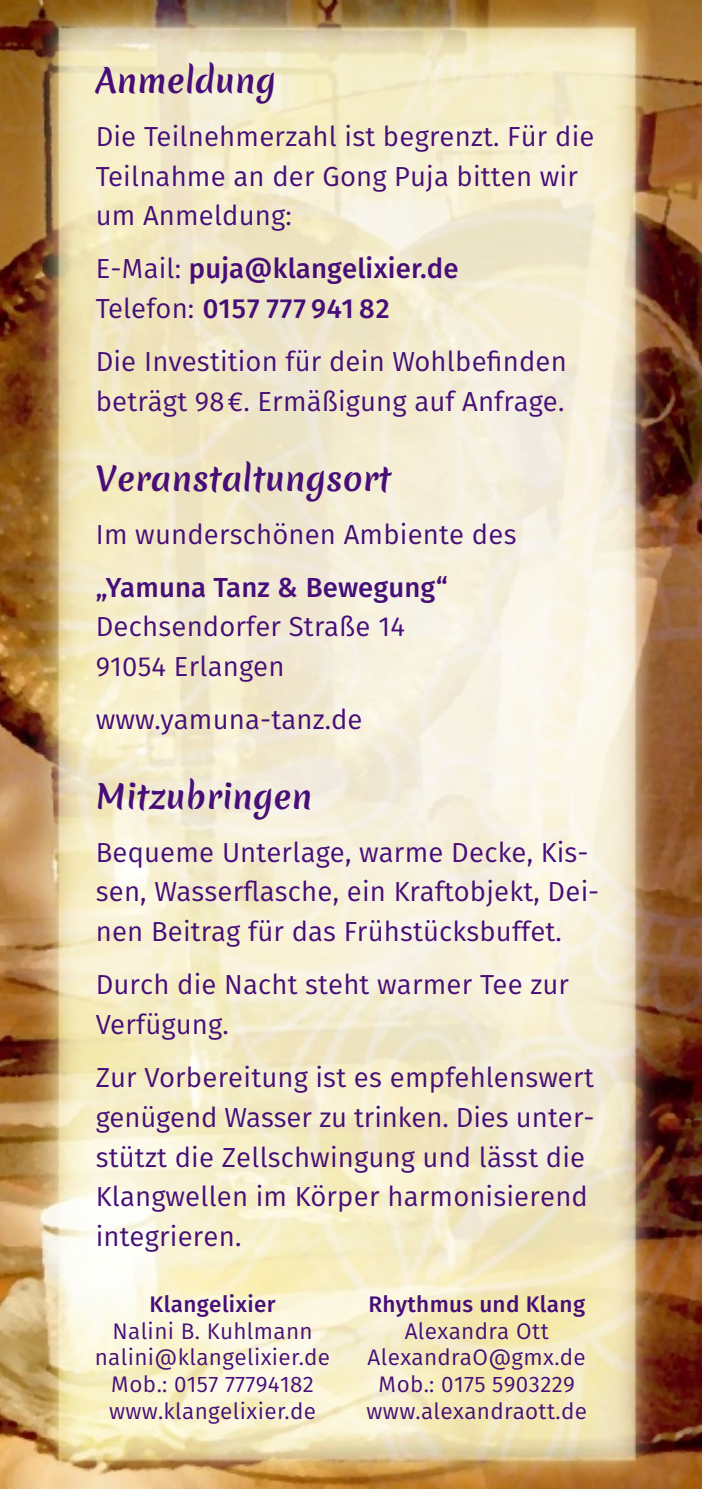
<style>
.page{position:relative;width:702px;height:1489px;background:#fff}
.page>*{position:absolute;margin:0;border:0;box-sizing:border-box;transform-origin:0 0}
.t1{font:700 32.5px "Merienda";letter-spacing:.005em;color:#470e78}
.t2{font:27.5px/39.8px "Fira Sans";letter-spacing:.005em;color:#470e78}
.t3{font:500 27.5px/39.8px "Fira Sans";letter-spacing:.005em;color:#470e78}
.t4{font:22.5px/26.5px "Fira Sans";letter-spacing:.015em;color:#470e78;text-align:center}
.t5{font:500 22.5px "Fira Sans";letter-spacing:.015em;color:#470e78}
.s1{font-weight:400}
</style>
<div class="page">
<img style="left:0;top:0;width:702px;height:1488px">
<p class="t1" style="left:96px;top:57px;width:181px">Anmeldung</p>
<p class="t2" style="left:96px;top:117px;width:500px">Die Teilnehmerzahl ist begrenzt. Für die<br>Teilnahme an der Gong Puja bitten wir um Anmeldung:</p>
<p class="t3" style="left:96px;top:249px;width:364px"><span class="s1">E-Mail:</span> puja@klangelixier.de<br><span class="s1">Telefon:</span> 0157 777 941 82</p>
<p class="t2" style="left:96px;top:342px;width:472px">Die Investition für dein Wohlbefinden beträgt 98€. Ermäßigung auf Anfrage.</p>
<p class="t1" style="left:96px;top:454px;width:296px">Veranstaltungsort</p>
<p class="t2" style="left:96px;top:514px;width:422px">Im wunderschönen Ambiente des</p>
<p class="t3" style="left:96px;top:567px;width:353px">„Yamuna Tanz &amp; Bewegung“</p>
<p class="t2" style="left:96px;top:607px;width:311px">Dechsendorfer Straße 14<br>91054 Erlangen</p>
<p class="t2" style="left:96px;top:700px;width:268px">www.yamuna-tanz.de</p>
<p class="t1" style="left:96px;top:772px;width:218px">Mitzubringen</p>
<p class="t2" style="left:96px;top:832px;width:505px">Bequeme Unterlage, warme Decke, Kis&shy;sen, Wasserflasche, ein Kraftobjekt, Dei&shy;nen Beitrag für das Frühstücksbuffet.</p>
<p class="t2" style="left:96px;top:965px;width:475px">Durch die Nacht steht warmer Tee zur<br>Verfügung.</p>
<p class="t2" style="left:96px;top:1057px;width:500px">Zur Vorbereitung ist es empfehlenswert genügend Wasser zu trinken. Dies unter&shy;stützt die Zellschwingung und lässt die Klangwellen im Körper harmonisierend integrieren.</p>
<p class="t5" style="left:149px;top:1291px;width:128px">Klangelixier</p>
<p class="t4" style="left:95px;top:1317px;width:237px">Nalini B. Kuhlmann nalini@klangelixier.de<br>Mob.: 0157 77794182 www.klangelixier.de</p>
<p class="t5" style="left:368px;top:1291px;width:218px">Rhythmus und Klang</p>
<p class="t4" style="left:366px;top:1317px;width:222px">Alexandra Ott<br>AlexandraO@gmx.de<br>Mob.: 0175 5903229 www.alexandraott.de</p>
</div>
